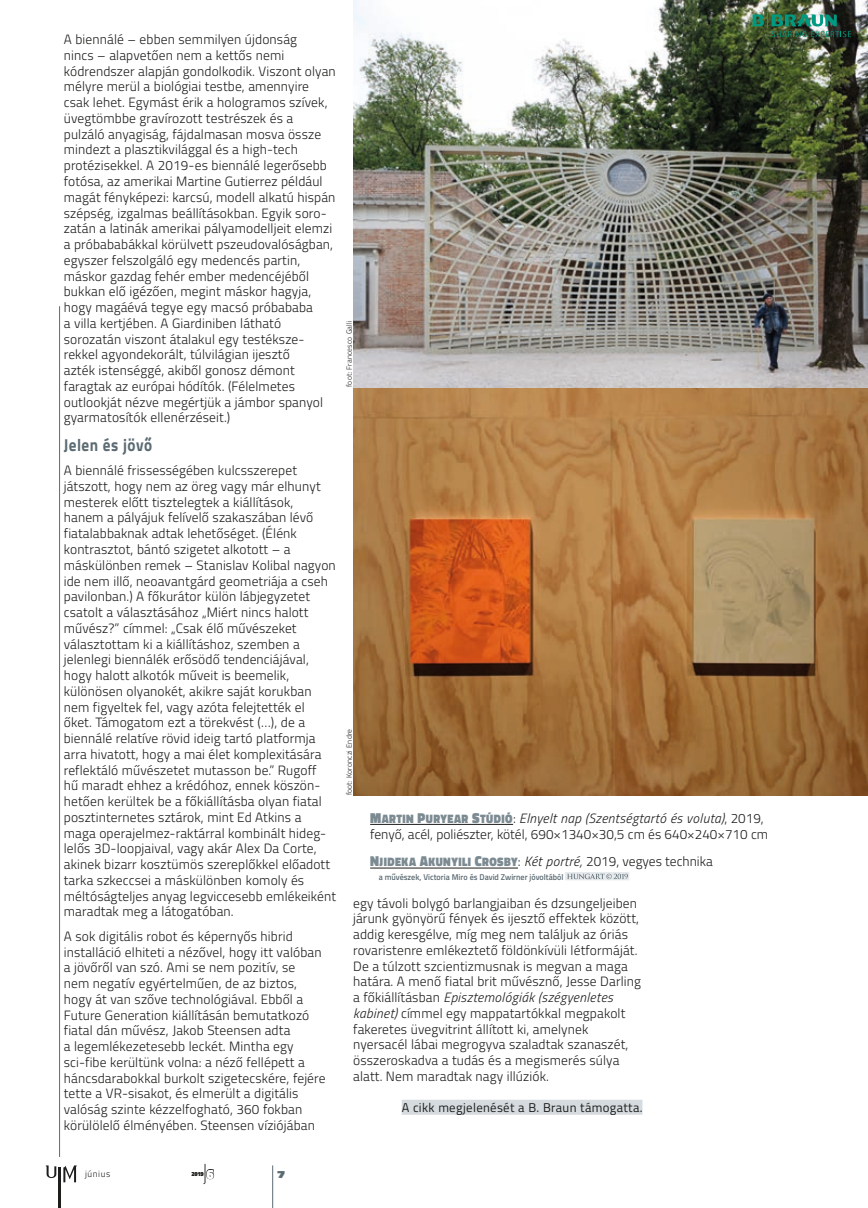
<style>
.page{position:relative;width:868px;height:1208px;background:#fff}
.page>*{position:absolute;margin:0;border:0;box-sizing:border-box;transform-origin:0 0}
.t1{font:700 17.25px "Titillium";letter-spacing:.03em;color:#5c6b73;scale:.88 1}
.t2{font:300 13.5px/15.8px "Titillium";letter-spacing:.01em;color:#1d1d1b}
.t3{font:900 13.5px "Titillium";color:#fff}
.t4{font:12.75px "Titillium";letter-spacing:.025em;color:#1d1d1b}
.t5{font:900 10.5px "Titillium";color:#5c6b73;scale:1.5 1}
.t6{font:300 9px "Titillium";letter-spacing:.065em;color:#1d1d1b}
.t7{font:600 8.4px "Titillium";color:#5c6b73;scale:.96 1}
.t8{font:300 7.5px "Titillium";letter-spacing:.025em;color:#1d1d1b}
.t9{font:900 6px "Titillium";color:#1d1d1b}
.s1{font-family:"Titillium Black SC850";font-weight:400;font-size:14.55px;color:#7c8a92}
.s2{font-family:"Titillium Black SC850";font-weight:400;font-size:12.45px;color:#7c8a92}
.s3{font-style:italic}
</style>
<div class="page">
<hr style="left:59px;top:306px;width:1px;height:851px;background:#5c6b73">
<svg style="left:46px;top:1165px;width:10px;height:13px"></svg>
<hr style="left:59px;top:1167px;width:2px;height:41px;background:#1d1d1b">
<svg style="left:63px;top:1165px;width:14px;height:17px"></svg>
<hr style="left:272px;top:1165px;width:1px;height:43px;background:#5c6b73">
<svg style="left:203px;top:1163px;width:11px;height:22px"></svg>
<div style="left:401px;top:1099px;width:241px;height:15px;background:#d5dbdf"></div>
<hr style="left:370px;top:824px;width:143px;height:1px;background:#1d1d1b">
<hr style="left:370px;top:867px;width:148px;height:1px;background:#1d1d1b">
<svg style="left:565px;top:872px;width:64px;height:8px"></svg>
<img style="left:353px;top:387px;width:514px;height:408px">
<img style="left:353px;top:0;width:514px;height:387px">
<img style="left:751px;top:13px;width:99px;height:24px">
<p class="t2" style="left:64px;top:31px;width:273px">A biennálé – ebben semmilyen újdonság<br>nincs – alapvetően nem a kettős nemi kódrendszer alapján gondolkodik. Viszont olyan mélyre merül a biológiai testbe, amennyire csak lehet. Egymást érik a hologramos szívek, üvegtömbbe gravírozott testrészek és a pulzáló anyagiság, fájdalmasan mosva össze mindezt a plasztikvilággal és a high-tech protézisekkel. A 2019-es biennálé legerősebb fotósa, az amerikai Martine Gutierrez például magát fényképezi: karcsú, modell alkatú hispán szépség, izgalmas beállításokban. Egyik soro&shy;zatán a latinák amerikai pályamodelljeit elemzi a próbababákkal körülvett pszeudovalóságban, egyszer felszolgáló egy medencés partin, máskor gazdag fehér ember medencéjéből bukkan elő igézően, megint máskor hagyja, hogy magáévá tegye egy macsó próbababa<br>a villa kertjében. A Giardiniben látható sorozatán viszont átalakul egy testéksze&shy;rekkel agyondekorált, túlvilágian ijesztő<br>azték istenséggé, akiből gonosz démont faragtak az európai hódítók. (Félelmetes outlookját nézve megértjük a jámbor spanyol gyarmatosítók ellenérzéseit.)</p>
<p class="t1" style="left:64px;top:432px;width:102px">Jelen és jövő</p>
<p class="t2" style="left:64px;top:462px;width:274px">A biennálé frissességében kulcsszerepet játszott, hogy nem az öreg vagy már elhunyt mesterek előtt tisztelegtek a kiállítások, hanem a pályájuk felívelő szakaszában lévő fiatalabbaknak adtak lehetőséget. (Élénk kontrasztot, bántó szigetet alkotott – a máskülönben remek – Stanislav Kolibal nagyon ide nem illő, neoavantgárd geometriája a cseh pavilonban.) A főkurátor külön lábjegyzetet csatolt a választásához „Miért nincs halott művész?” címmel: „Csak élő művészeket választottam ki a kiállításhoz, szemben a jelenlegi biennálék erősödő tendenciájával, hogy halott alkotók műveit is beemelik, különösen olyanokét, akikre saját korukban nem figyeltek fel, vagy azóta felejtették el<br>őket. Támogatom ezt a törekvést (…), de a biennálé relatíve rövid ideig tartó platformja arra hivatott, hogy a mai élet komplexitására reflektáló művészetet mutasson be.” Rugoff<br>hű maradt ehhez a krédóhoz, ennek köszön&shy;hetően kerültek be a főkiállításba olyan fiatal posztinternetes sztárok, mint Ed Atkins a maga operajelmez-raktárral kombinált hideg&shy;lelős 3D-loopjaival, vagy akár Alex Da Corte, akinek bizarr kosztümös szereplőkkel előadott tarka szkeccsei a máskülönben komoly és méltóságteljes anyag legviccesebb emlékeiként maradtak meg a látogatóban.</p>
<p class="t2" style="left:64px;top:927px;width:263px">A sok digitális robot és képernyős hibrid installáció elhiteti a nézővel, hogy itt valóban a jövőről van szó. Ami se nem pozitív, se<br>nem negatív egyértelműen, de az biztos, hogy át van szőve technológiával. Ebből a Future Generation kiállításán bemutatkozó fiatal dán művész, Jakob Steensen adta<br>a legemlékezetesebb leckét. Mintha egy sci-fibe kerültünk volna: a néző fellépett a háncsdarabokkal burkolt szigetecskére, fejére tette a VR-sisakot, és elmerült a digitális valóság szinte kézzelfogható, 360 fokban körülölelő élményében. Steensen víziójában</p>
<p class="t8" style="left:343px;top:387px;width:68px;rotate:-90deg">foot: Francesco Galli</p>
<p class="t8" style="left:343px;top:795px;width:68px;rotate:-90deg">foot: Koronczi Endre</p>
<p class="t2" style="left:370px;top:809px;width:399px;line-height:16.5px"><span class="s1">M</span><span class="s2">ARTIN</span> <span class="s1">P</span><span class="s2">URYEAR</span> <span class="s1">S</span><span class="s2">TÚDIÓ</span>: <span class="s3">Elnyelt nap (Szentségtartó és voluta)</span>, 2019, fenyő, acél, poliészter, kötél, 690×1340×30,5 cm és 640×240×710 cm</p>
<p class="t2" style="left:370px;top:853px;width:344px"><span class="s1">N</span><span class="s2">JIDEKA</span> <span class="s1">A</span><span class="s2">KUNYILI</span> <span class="s1">C</span><span class="s2">ROSBY</span>: <span class="s3">Két portré,</span> 2019, vegyes technika</p>
<p class="t7" style="left:378px;top:870px;width:194px">a művészek, Victoria Miro és David Zwirner jóvoltából</p>
<p class="t2" style="left:353px;top:894px;width:289px">egy távoli bolygó barlangjaiban és dzsungeljeiben járunk gyönyörű fények és ijesztő effektek között, addig keresgélve, míg meg nem találjuk az óriás rovaristenre emlékeztető földönkívüli létformáját.<br>De a túlzott szcientizmusnak is megvan a maga határa. A menő fiatal brit művésznő, Jesse Darling a főkiállításban <span class="s3">Episztemológiák (szégyenletes kabinet)</span> címmel egy mappatartókkal megpakolt fakeretes üvegvitrint állított ki, amelynek nyersacél lábai megrogyva szaladtak szanaszét, összeroskadva a tudás és a megismerés súlya alatt. Nem maradtak nagy illúziók.</p>
<p class="t4" style="left:401px;top:1098px;width:242px">A cikk megjelenését a B. Braun támogatta.</p>
<p class="t6" style="left:85px;top:1167px;width:27px">június</p>
<p class="t9" style="left:192px;top:1169px;width:14px">2019</p>
<p class="t3" style="left:206px;top:1164px;width:9px">6</p>
<p class="t5" style="left:277px;top:1166px;width:7px">7</p>
</div>
